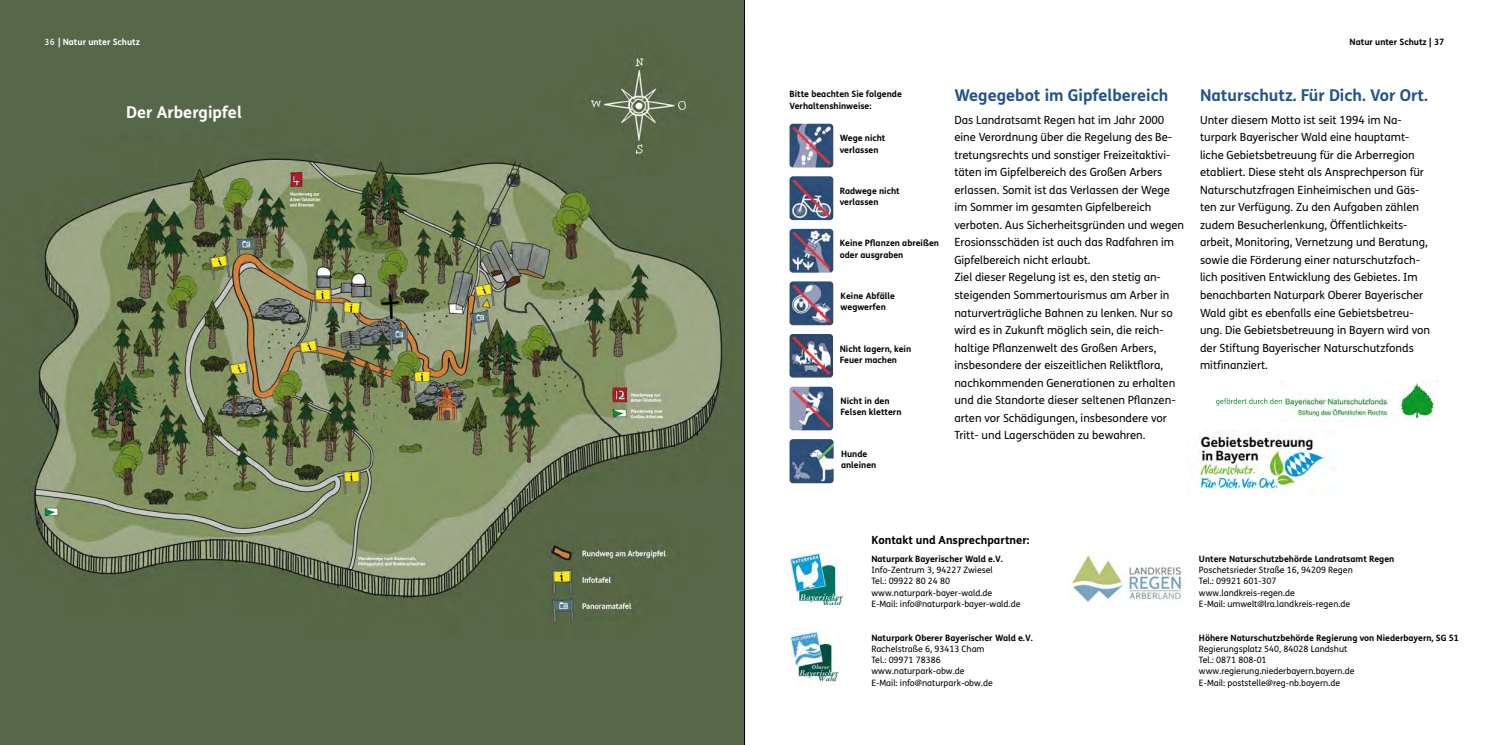
<style>
.page{position:relative;width:1489px;height:745px;background:#fff}
.page>*{position:absolute;margin:0;border:0;box-sizing:border-box;transform-origin:0 0}
.t1{font:700 16.25px "FS Me";color:#23538a}
.t2{font:700 16.25px "FS Me";color:#fff}
.t3{font:11.25px/17.5px "FS Me";color:#000}
.t4{font:700 11.25px "FS Me";color:#000}
.t5{font:8.75px/11.2px "FS Me";color:#000}
.t6{font:700 8.75px/11.2px "FS Me";color:#000}
.t7{font:700 8.75px "FS Me";color:#fff}
.s1{color:#000}
</style>
<div class="page">
<div style="left:0;top:0;width:744px;height:744px;background:#576749"></div>
<img style="left:789px;top:176px;width:44px;height:44px">
<img style="left:789px;top:124px;width:44px;height:43px">
<img style="left:789px;top:229px;width:44px;height:43px">
<img style="left:789px;top:281px;width:44px;height:44px">
<img style="left:789px;top:334px;width:44px;height:43px">
<img style="left:789px;top:386px;width:44px;height:44px">
<img style="left:789px;top:439px;width:44px;height:44px">
<img style="left:1069px;top:553px;width:115px;height:49px">
<img style="left:1194px;top:430px;width:135px;height:64px">
<img style="left:789px;top:628px;width:50px;height:55px">
<img style="left:790px;top:553px;width:52px;height:51px">
<img style="left:1280px;top:380px;width:158px;height:40px">
<svg style="left:1216px;top:398px;width:65px;height:7px"></svg>
<img style="left:31px;top:56px;width:692px;height:570px">
<hr style="left:744px;top:0;width:1px;height:744px;background:#000">
<p class="t7" style="left:45px;top:35px;width:97px"><span class="s1">36</span> | Natur unter Schutz</p>
<p class="t6" style="left:1349px;top:36px;width:96px">Natur unter Schutz | 37</p>
<h1 class="t2" style="left:126px;top:100px;width:117px">Der Arbergipfel</h1>
<p class="t6" style="left:789px;top:88px;width:114px">Bitte beachten Sie folgende<br>Verhaltenshinweise:</p>
<p class="t6" style="left:839px;top:132px;width:47px">Wege nicht verlassen</p>
<p class="t6" style="left:839px;top:184px;width:61px">Radwege nicht verlassen</p>
<p class="t6" style="left:839px;top:237px;width:101px">Keine Pflanzen abreißen oder ausgraben</p>
<p class="t6" style="left:840px;top:289px;width:56px">Keine Abfälle wegwerfen</p>
<p class="t6" style="left:839px;top:342px;width:73px">Nicht lagern, kein<br>Feuer machen</p>
<p class="t6" style="left:840px;top:394px;width:62px">Nicht in den<br>Felsen klettern</p>
<p class="t6" style="left:841px;top:447px;width:37px">Hunde anleinen</p>
<h1 class="t1" style="left:954px;top:82px;width:215px">Wegegebot im Gipfelbereich</h1>
<p class="t3" style="left:954px;top:111px;width:231px">Das Landratsamt Regen hat im Jahr 2000 eine Verordnung über die Regelung des Be&shy;tretungsrechts und sonstiger Freizeitaktivi&shy;täten im Gipfelbereich des Großen Arbers erlassen. Somit ist das Verlassen der Wege im Sommer im gesamten Gipfelbereich verboten. Aus Sicherheitsgründen und wegen Erosionsschäden ist auch das Radfahren im Gipfelbereich nicht erlaubt.<br>Ziel dieser Regelung ist es, den stetig an&shy;steigenden Sommertourismus am Arber in naturverträgliche Bahnen zu lenken. Nur so wird es in Zukunft möglich sein, die reich&shy;haltige Pflanzenwelt des Großen Arbers, insbesondere der eiszeitlichen Reliktflora, nachkommenden Generationen zu erhalten und die Standorte dieser seltenen Pflanzen&shy;arten vor Schädigungen, insbesondere vor Tritt- und Lagerschäden zu bewahren.</p>
<h1 class="t1" style="left:1199px;top:82px;width:229px">Naturschutz. Für Dich. Vor Ort.</h1>
<p class="t3" style="left:1199px;top:111px;width:231px">Unter diesem Motto ist seit 1994 im Na&shy;turpark Bayerischer Wald eine hauptamt&shy;liche Gebietsbetreuung für die Arberregion etabliert. Diese steht als Ansprechperson für Naturschutzfragen Einheimischen und Gäs&shy;ten zur Verfügung. Zu den Aufgaben zählen zudem Besucherlenkung, Öffentlichkeits&shy;arbeit, Monitoring, Vernetzung und Beratung, sowie die Förderung einer naturschutzfach&shy;lich positiven Entwicklung des Gebietes. Im benachbarten Naturpark Oberer Bayerischer Wald gibt es ebenfalls eine Gebietsbetreu&shy;ung. Die Gebietsbetreuung in Bayern wird von der Stiftung Bayerischer Naturschutzfonds mitfinanziert.</p>
<p class="t4" style="left:871px;top:531px;width:160px">Kontakt und Ansprechpartner:</p>
<p class="t6" style="left:871px;top:552px;width:133px">Naturpark Bayerischer Wald e.V.</p>
<p class="t5" style="left:871px;top:563px;width:151px">Info-Zentrum 3, 94227 Zwiesel<br>Tel.: 09922 80 24 80 www.naturpark-bayer-wald.de<br>E-Mail: info@naturpark-bayer-wald.de</p>
<p class="t6" style="left:871px;top:631px;width:163px">Naturpark Oberer Bayerischer Wald e.V.</p>
<p class="t5" style="left:871px;top:642px;width:123px">Rachelstraße 6, 93413 Cham<br>Tel.: 09971 78386 www.naturpark-obw.de<br>E-Mail: info@naturpark-obw.de</p>
<p class="t6" style="left:1198px;top:552px;width:197px">Untere Naturschutzbehörde Landratsamt Regen</p>
<p class="t5" style="left:1198px;top:563px;width:155px">Poschetsrieder Straße 16, 94209 Regen<br>Tel.: 09921 601-307 www.landkreis-regen.de<br>E-Mail: umwelt@lra.landkreis-regen.de</p>
<p class="t6" style="left:1198px;top:631px;width:262px">Höhere Naturschutzbehörde Regierung von Niederbayern, SG 51</p>
<p class="t5" style="left:1198px;top:642px;width:157px">Regierungsplatz 540, 84028 Landshut Tel.: 0871 808-01 www.regierung.niederbayern.bayern.de E-Mail: poststelle@reg-nb.bayern.de</p>
</div>
